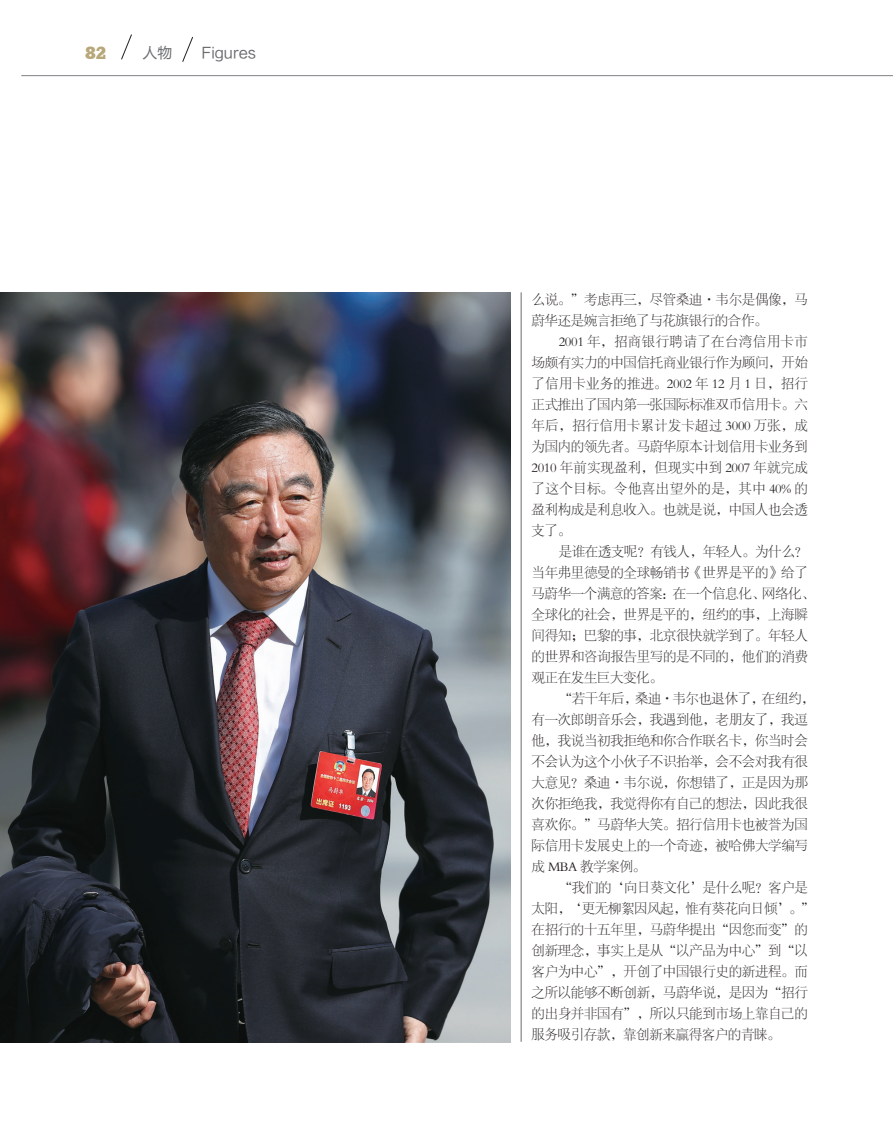
<style>
.page{position:relative;width:893px;height:1127px;background:#fff}
.page>*{position:absolute;margin:0;border:0;box-sizing:border-box;transform-origin:0 0}
.t1{font:800 16.95px "Stymie BT";color:#b8a779}
.t2{font:15px "FZLTHJW GB1 0";color:#6c6d70}
.正文{font:13.5px/21px "FZSYJW GB1 0";letter-spacing:-.025em;color:#231f20}
</style>
<div class="page">
<hr style="left:21px;top:75px;width:872px;height:1px;background:#808285">
<svg style="left:121px;top:34px;width:11px;height:26px"></svg>
<svg style="left:182px;top:36px;width:11px;height:26px"></svg>
<hr style="left:521px;top:292px;width:1px;height:750px;background:#6c6d70">
<img style="left:0;top:293px;width:510px;height:749px">
<p class="t1" style="left:85px;top:43px;width:23px">82</p>
<p class="t2" style="left:142px;top:45px;width:31px">人物</p>
<p class="t2" style="left:201px;top:45px;width:56px">Figures</p>
<p class="正文" style="left:531px;top:289px;width:278px">么说。”考虑再三，尽管桑迪·韦尔是偶像，马蔚华还是婉言拒绝了与花旗银行的合作。</p>
<p class="正文" style="left:531px;top:331px;width:278px;text-align:justify;text-indent:27px">2001 年，招商银行聘请了在台湾信用卡市场颇有实力的中国信托商业银行作为顾问，开始了信用卡业务的推进。2002 年 12 月 1 日，招行正式推出了国内第一张国际标准双币信用卡。六年后，招行信用卡累计发卡超过 3000 万张，成为国内的领先者。马蔚华原本计划信用卡业务到2010 年前实现盈利，但现实中到 2007 年就完成了这个目标。令他喜出望外的是，其中 40% 的盈利构成是利息收入。也就是说，中国人也会透支了。</p>
<p class="正文" style="left:531px;top:541px;width:285px;text-indent:27px">是谁在透支呢？有钱人，年轻人。为什么？当年弗里德曼的全球畅销书《世界是平的》给了马蔚华一个满意的答案：在一个信息化、网络化、全球化的社会，世界是平的，纽约的事，上海瞬间得知；巴黎的事，北京很快就学到了。年轻人的世界和咨询报告里写的是不同的，他们的消费观正在发生巨大变化。</p>
<p class="正文" style="left:531px;top:688px;width:285px;text-indent:27px">“若干年后，桑迪·韦尔也退休了，在纽约，有一次郎朗音乐会，我遇到他，老朋友了，我逗他，我说当初我拒绝和你合作联名卡，你当时会不会认为这个小伙子不识抬举，会不会对我有很大意见？桑迪·韦尔说，你想错了，正是因为那次你拒绝我，我觉得你有自己的想法，因此我很喜欢你。”马蔚华大笑。招行信用卡也被誉为国际信用卡发展史上的一个奇迹，被哈佛大学编写成 MBA 教学案例。</p>
<p class="正文" style="left:531px;top:877px;width:285px;text-indent:27px">“我们的‘向日葵文化’是什么呢？客户是太阳，‘更无柳絮因风起，惟有葵花向日倾’。”在招行的十五年里，马蔚华提出“因您而变”的创新理念，事实上是从“以产品为中心”到“以客户为中心”，开创了中国银行史的新进程。而之所以能够不断创新，马蔚华说，是因为“招行的出身并非国有”，所以只能到市场上靠自己的服务吸引存款，靠创新来赢得客户的青睐。</p>
</div>
